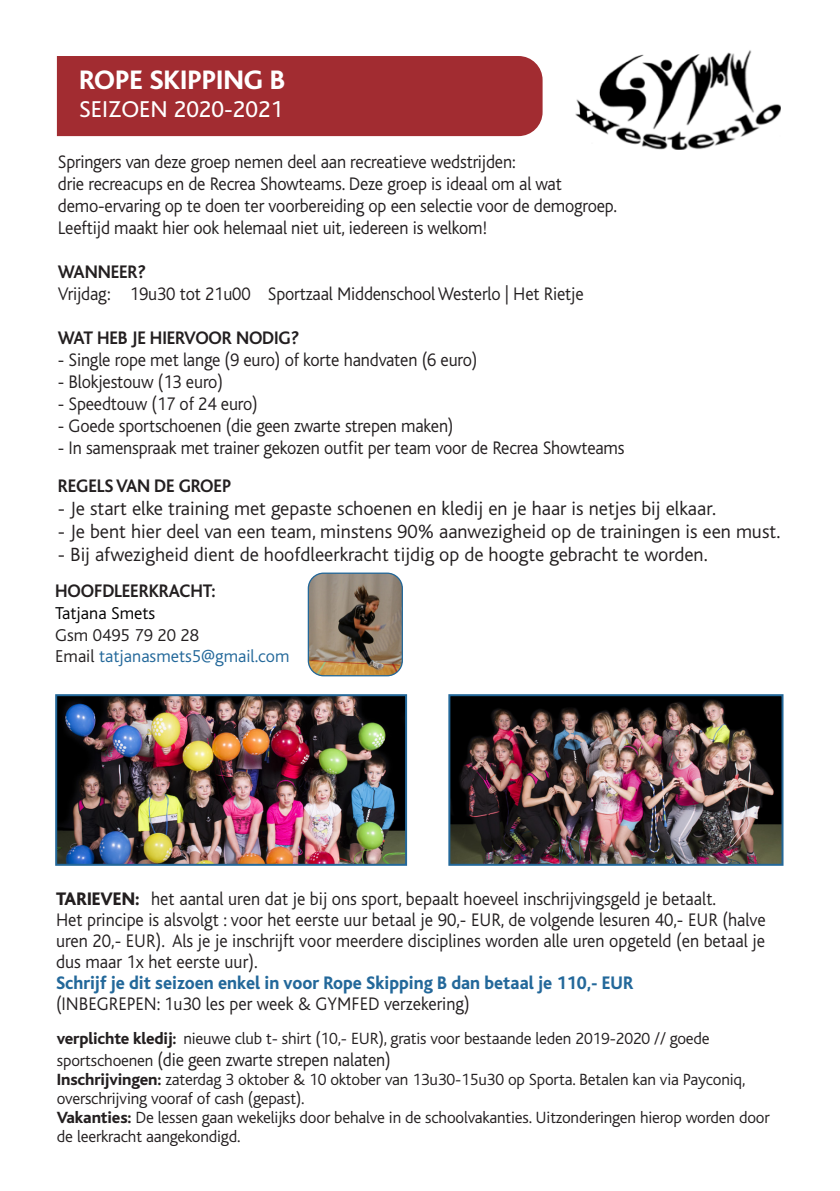
<style>
.page{position:relative;width:840px;height:1191px;background:#fff}
.page>*{position:absolute;margin:0;border:0;box-sizing:border-box;transform-origin:0 0}
.t1{font:800 28px "Bliss";color:#fff}
.t2{font:24px "Bliss";color:#fff}
.t3{font:300 20px "Bliss";color:#231f20}
.t4{font:300 19px/21px "Bliss";letter-spacing:-.01em;color:#231f20;text-align:justify;scale:.95 1}
.t5{font:700 19px "Bliss";letter-spacing:-.01em;color:#231f20;scale:.95 1}
.t6{font:800 19px "Bliss";color:#23689a;scale:.95 1}
.t7{font:300 18px "Bliss";color:#23689a}
.t8{font:300 18px "Bliss";color:#231f20}
.t9{font:300 18px "Bliss";color:#000}
.t10{font:300 17px/19px "Bliss";letter-spacing:-.01em;color:#231f20}
.s1{color:#231f20}
.s2{font-weight:800}
.s3{font-size:17px}
</style>
<div class="page">
<div style="left:57px;top:56px;width:485px;height:80px;background:#a22c31"></div>
<img style="left:575px;top:50px;width:205px;height:99px">
<img style="left:451px;top:697px;width:329px;height:165px">
<div style="left:448px;top:694px;width:335px;height:171px;border:2px solid #23689a"></div>
<img style="left:58px;top:697px;width:346px;height:165px">
<div style="left:55px;top:694px;width:352px;height:171px;border:2px solid #23689a"></div>
<img style="left:309px;top:574px;width:93px;height:102px">
<div style="left:307px;top:572px;width:96px;height:104px;border:1px solid #23689a;border-radius:15px"></div>
<p class="t1" style="left:79px;top:65px;width:207px">ROPE SKIPPING B</p>
<p class="t2" style="left:79px;top:97px;width:205px">SEIZOEN 2020-2021</p>
<p class="t4" style="left:58px;top:152px;width:483px">Springers van deze groep nemen deel aan recreatieve wedstrijden:</p>
<p class="t4" style="left:58px;top:174px;width:531px">drie recreacups en de Recrea Showteams. Deze groep is ideaal om al wat</p>
<p class="t4" style="left:58px;top:196px;width:589px">demo-ervaring op te doen ter voorbereiding op een selectie voor de demogroep.</p>
<p class="t4" style="left:58px;top:218px;width:453px">Leeftijd maakt hier ook helemaal niet uit, iedereen is welkom!</p>
<p class="t5" style="left:58px;top:262px;width:94px">WANNEER?</p>
<p class="t4" style="left:58px;top:284px;width:555px">Vrijdag: 19u30 tot 21u00 Sportzaal Middenschool Westerlo | Het Rietje</p>
<p class="t5" style="left:58px;top:328px;width:255px">WAT HEB JE HIERVOOR NODIG?</p>
<p class="t4" style="left:58px;top:350px;width:443px">- Single rope met lange (9 euro) of korte handvaten (6 euro)</p>
<p class="t4" style="left:58px;top:372px;width:175px">- Blokjestouw (13 euro)</p>
<p class="t4" style="left:58px;top:394px;width:212px">- Speedtouw (17 of 24 euro)</p>
<p class="t4" style="left:58px;top:416px;width:418px">- Goede sportschoenen (die geen zwarte strepen maken)</p>
<p class="t4" style="left:58px;top:438px;width:597px">- In samenspraak met trainer gekozen outfit per team voor de Recrea Showteams</p>
<p class="t5" style="left:58px;top:476px;width:184px">REGELS VAN DE GROEP</p>
<p class="t3" style="left:58px;top:498px;width:659px">- Je start elke training met gepaste schoenen en kledij en je haar is netjes bij elkaar.</p>
<p class="t3" style="left:58px;top:521px;width:723px">- Je bent hier deel van een team, minstens 90% aanwezigheid op de trainingen is een must.</p>
<p class="t3" style="left:58px;top:544px;width:651px">- Bij afwezigheid dient de hoofdleerkracht tijdig op de hoogte gebracht te worden.</p>
<p class="t5" style="left:55px;top:581px;width:170px">HOOFDLEERKRACHT:</p>
<p class="t9" style="left:55px;top:603px;width:102px">Tatjana Smets</p>
<p class="t8" style="left:55px;top:625px;width:145px">Gsm 0495 79 20 28</p>
<p class="t7" style="left:55px;top:647px;width:235px"><span class="s1">Email</span> tatjanasmets5@gmail.com</p>
<p class="t4" style="left:56px;top:888px;width:696px"><span class="s2">TARIEVEN:</span> het aantal uren dat je bij ons sport, bepaalt hoeveel inschrijvingsgeld je betaalt.</p>
<p class="t4" style="left:56px;top:909px;width:748px">Het principe is alsvolgt : voor het eerste uur betaal je 90,- EUR, de volgende lesuren 40,- EUR (halve uren 20,- EUR). Als je je inschrijft voor meerdere disciplines worden alle uren opgeteld (en betaal je dus maar 1x het eerste uur).</p>
<p class="t6" style="left:56px;top:973px;width:609px">Schrijf je dit seizoen enkel in voor Rope Skipping B dan betaal je 110,- EUR</p>
<p class="t4" style="left:56px;top:993px;width:437px">(INBEGREPEN: 1u30 les per week &amp; GYMFED verzekering)</p>
<p class="t10" style="left:57px;top:1029px;width:654px"><span class="s2">verplichte kledij:</span> nieuwe club t- shirt (10,- EUR), gratis voor bestaande leden 2019-2020 // goede</p>
<p class="t4" style="left:57px;top:1049px;width:353px"><span class="s3">sportschoenen</span> (die geen zwarte strepen nalaten)</p>
<p class="t10" style="left:57px;top:1070px;width:689px"><span class="s2">Inschrijvingen:</span> zaterdag 3 oktober &amp; 10 oktober van 13u30-15u30 op Sporta. Betalen kan via Payconiq, overschrijving vooraf of cash (gepast).</p>
<p class="t10" style="left:57px;top:1108px;width:713px"><span class="s2">Vakanties:</span> De lessen gaan wekelijks door behalve in de schoolvakanties. Uitzonderingen hierop worden door de leerkracht aangekondigd.</p>
</div>
